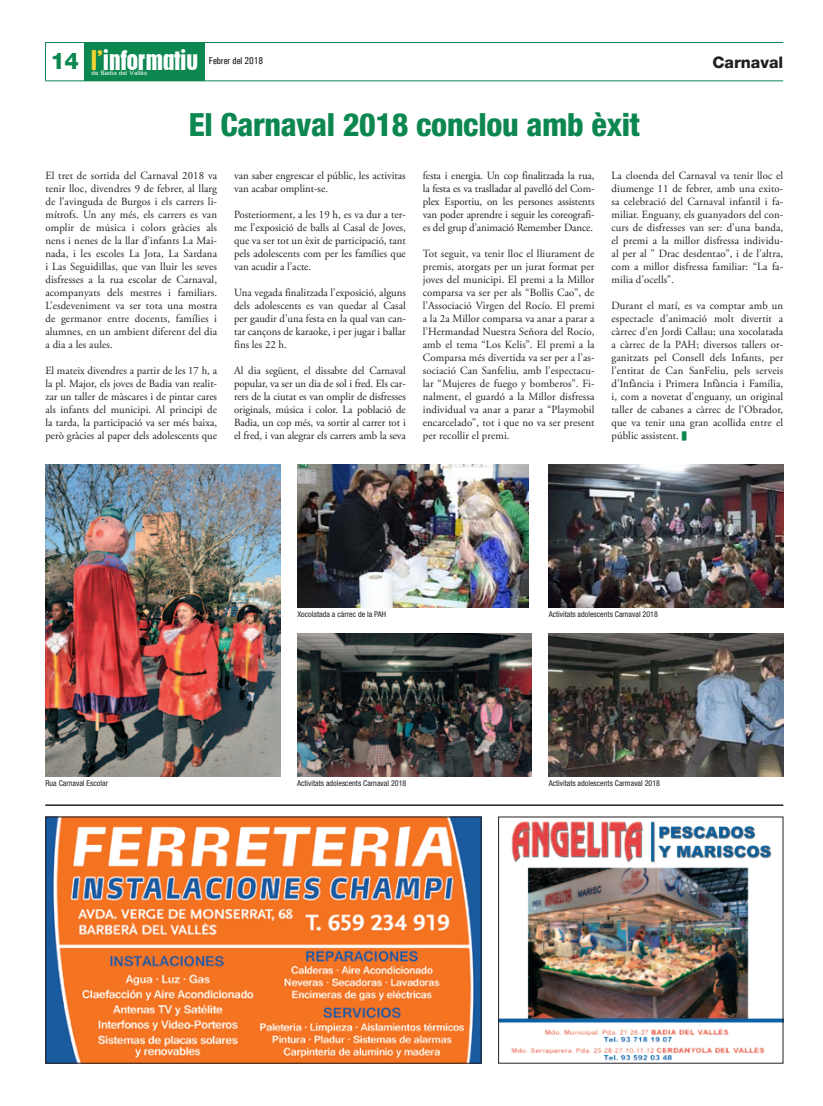
<style>
.page{position:relative;width:823px;height:1106px;background:#fff}
.page>*{position:absolute;margin:0;border:0;box-sizing:border-box;transform-origin:0 0}
.t1{font:800 condensed 32px "Helvetica Neue LT Std";letter-spacing:-.01em;color:#0d8750}
.t2{font:800 23px "Helvetica Neue LT Std";color:#0d8750}
.t3{font:22.3px "Pilsen Plakat";color:#fff}
.t4{font:800 16px "Helvetica Neue LT Std";color:#231f20}
.t5{font:11px/13px "Adobe Garamond Pro";color:#231f20;text-align:justify}
.t6{font:500 condensed 10px "Univers";color:#231f20}
.t7{font:condensed 8px "Helvetica Neue LT Std";color:#231f20}
.t8{font:500 6.4px "Univers";color:#fff}
.s1{color:#f2d231}
.s2{color:#0d8750}
</style>
<div class="page">
<hr style="left:45px;top:804px;width:737px;height:1px;background:#231f20">
<hr style="left:45px;top:805px;width:737px;height:1px;background:#231f20">
<img style="left:47px;top:818px;width:432px;height:243px">
<img style="left:500px;top:821px;width:280px;height:240px">
<hr style="left:45px;top:42px;width:737px;height:1px;background:#0d8750">
<hr style="left:45px;top:81px;width:737px;height:1px;background:#0d8750">
<hr style="left:45px;top:42px;width:1px;height:39px;background:#0d8750">
<div style="left:84px;top:42px;width:121px;height:39px;background:#0d8750"></div>
<img style="left:548px;top:633px;width:234px;height:144px">
<img style="left:548px;top:464px;width:234px;height:144px">
<img style="left:297px;top:633px;width:234px;height:143px">
<img style="left:297px;top:464px;width:231px;height:143px">
<img style="left:45px;top:464px;width:235px;height:312px">
<h3 class="t3" style="left:91px;top:42px;width:108px"><span class="s1">l'</span>informatiu</h3>
<h2 class="t2" style="left:51px;top:47px;width:30px">14</h2>
<p class="t6" style="left:209px;top:55px;width:56px">Febrer del 2018</p>
<p class="t8" style="left:91px;top:69px;width:57px">de Badia del Vallès</p>
<h1 class="t1" style="left:189px;top:105px;width:452px">El Carnaval 2018 conclou amb èxit</h1>
<h3 class="t4" style="left:712px;top:53px;width:72px">Carnaval</h3>
<p class="t5" style="left:45px;top:169px;width:173px">El tret de sortida del Carnaval 2018 va tenir lloc, divendres 9 de febrer, al llarg de l’avinguda de Burgos i els carrers li&shy;mítrofs. Un any més, els carrers es van omplir de música i colors gràcies als nens i nenes de la llar d’infants La Mai&shy;nada, i les escoles La Jota, La Sardana i Las Seguidillas, que van lluir les seves disfresses a la rua escolar de Carnaval, acompanyats dels mestres i familiars.<br>L’esdeveniment va ser tota una mostra de germanor entre docents, famílies i alumnes, en un ambient diferent del dia a dia a les aules.</p>
<p class="t5" style="left:45px;top:364px;width:173px">El mateix divendres a partir de les 17 h, a la pl. Major, els joves de Badia van realit&shy;zar un taller de màscares i de pintar cares als infants del municipi. Al principi de la tarda, la participació va ser més baixa, però gràcies al paper dels adolescents que</p>
<p class="t5" style="left:234px;top:169px;width:173px">van saber engrescar el públic, les activitas van acabar omplint-se.</p>
<p class="t5" style="left:234px;top:208px;width:173px">Posteriorment, a les 19 h, es va dur a ter&shy;me l’exposició de balls al Casal de Joves, que va ser tot un èxit de participació, tant pels adolescents com per les famílies que van acudir a l’acte.</p>
<p class="t5" style="left:234px;top:286px;width:173px">Una vegada finalitzada l’exposició, alguns dels adolescents es van quedar al Casal per gaudir d’una festa en la qual van can&shy;tar cançons de karaoke, i per jugar i ballar fins les 22 h.</p>
<p class="t5" style="left:234px;top:364px;width:173px">Al dia següent, el dissabte del Carnaval popular, va ser un dia de sol i fred. Els car&shy;rers de la ciutat es van omplir de disfresses originals, música i color. La població de Badia, un cop més, va sortir al carrer tot i el fred, i van alegrar els carrers amb la seva</p>
<p class="t5" style="left:422px;top:169px;width:173px">festa i energia. Un cop finalitzada la rua, la festa es va traslladar al pavelló del Com&shy;plex Esportiu, on les persones assistents van poder aprendre i seguir les coreografi&shy;es del grup d’animació Remember Dance.</p>
<p class="t5" style="left:422px;top:247px;width:173px">Tot seguit, va tenir lloc el lliurament de premis, atorgats per un jurat format per joves del municipi. El premi a la Millor comparsa va ser per als “Bollis Cao”, de l’Associació Virgen del Rocío. El premi a la 2a Millor comparsa va anar a parar a l’Hermandad Nuestra Señora del Rocío, amb el tema “Los Kelis”. El premi a la Comparsa més divertida va ser per a l’as&shy;sociació Can Sanfeliu, amb l’espectacu&shy;lar “Mujeres de fuego y bomberos”. Fi&shy;nalment, el guardó a la Millor disfressa individual va anar a parar a “Playmobil encarcelado”, tot i que no va ser present per recollir el premi.</p>
<p class="t5" style="left:611px;top:169px;width:173px">La cloenda del Carnaval va tenir lloc el diumenge 11 de febrer, amb una exito&shy;sa celebració del Carnaval infantil i fa&shy;miliar. Enguany, els guanyadors del con&shy;curs de disfresses van ser: d’una banda, el premi a la millor disfressa individu&shy;al per al ” Drac desdentao”, i de l’altra, com a millor disfressa familiar: “La fa&shy;milia d’ocells”.</p>
<p class="t5" style="left:611px;top:299px;width:173px">Durant el matí, es va comptar amb un espectacle d’animació molt divertit a càrrec d’en Jordi Callau; una xocolatada a càrrec de la PAH; diversos tallers or&shy;ganitzats pel Consell dels Infants, per l’entitat de Can SanFeliu, pels serveis d’Infància i Primera Infància i Família, i, com a novetat d’enguany, un original taller de cabanes a càrrec de l’Obrador, que va tenir una gran acollida entre el públic assistent. <span class="s2">■</span></p>
<p class="t7" style="left:45px;top:778px;width:64px">Rua Carnaval Escolar</p>
<p class="t7" style="left:297px;top:609px;width:90px">Xocolatada a càrrec de la PAH</p>
<p class="t7" style="left:548px;top:609px;width:111px">Activitats adolescents Carnaval 2018</p>
<p class="t7" style="left:297px;top:778px;width:111px">Activitats adolescents Carnaval 2018</p>
<p class="t7" style="left:548px;top:778px;width:113px">Activitats adolescents Carmaval 2018</p>
</div>
